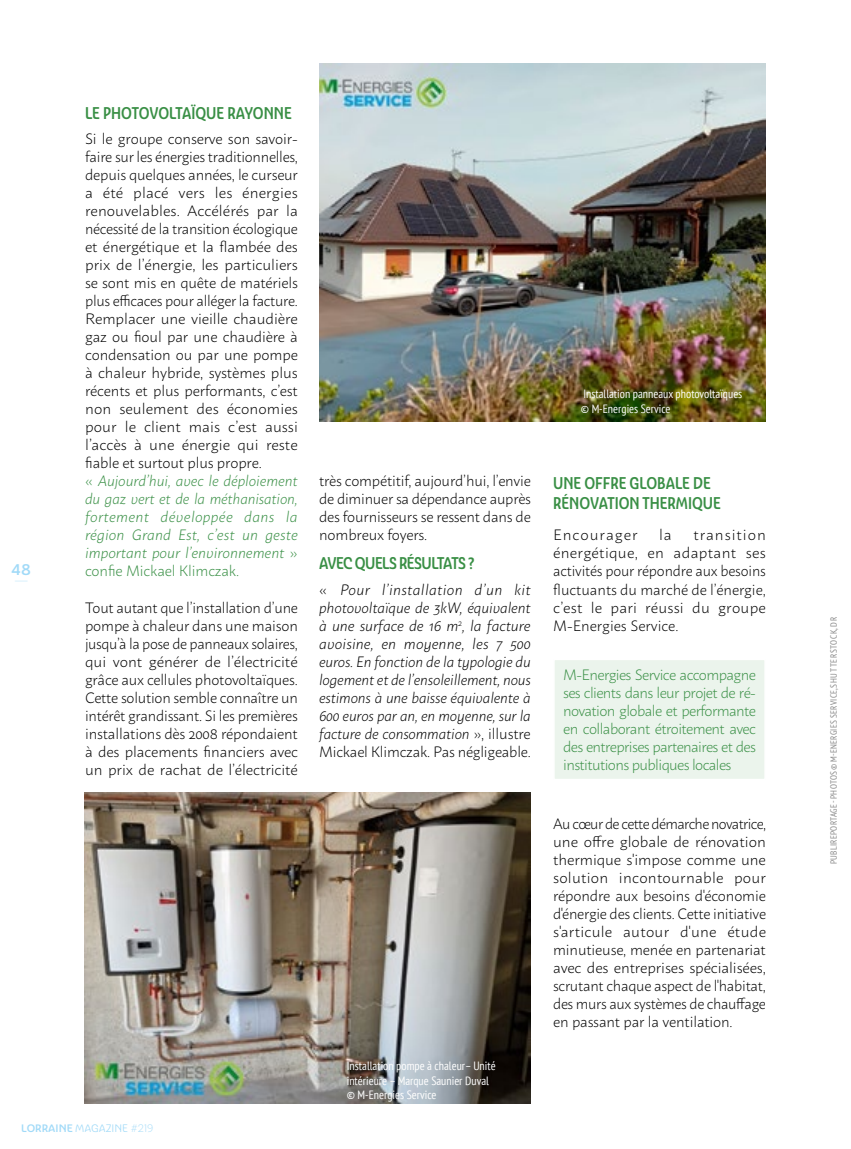
<style>
.page{position:relative;width:851px;height:1149px;background:#fff}
.page>*{position:absolute;margin:0;border:0;box-sizing:border-box;transform-origin:0 0}
.t1{font:16.5px/19.8px "Ashemore Con Med";color:#398f45}
.t2{font:16.5px "Ashemore Con Med";letter-spacing:-.03em;color:#398f45}
.t3{font:300 15px/18px "Macho";letter-spacing:-.01em;color:#000;text-align:justify}
.t4{font:italic 300 15px/18px "Macho";letter-spacing:-.01em;color:#000;text-align:justify}
.t5{font:300 15px/18px "Macho";letter-spacing:-.04em;color:#398f45;text-align:justify}
.t6{font:300 15px "Macho";letter-spacing:.06em;color:#000}
.t7{font:15px "Ashemore Nor Med";color:#a1daf8}
.t8{font:condensed 12px/14.4px "PT Sans";color:#fff}
.t9{font:10.5px "Ashemore Nor Med";color:#a1daf8}
.t10{font:condensed 9px "PT Sans";letter-spacing:.04em;color:#878787}
.s1{color:#398f45}
.s2{font-style:italic;color:#398f45}
.s3{font-style:normal}
.s4{font-family:"Ashemore Nor Reg"}
.s5{font-family:"Ashemore Nor Lig"}
</style>
<div class="page">
<div style="left:555px;top:660px;width:209px;height:119px;background:#ebf4ec"></div>
<img style="left:319px;top:64px;width:446px;height:357px">
<img style="left:84px;top:792px;width:446px;height:310px">
<p class="t7" style="left:12px;top:560px;width:21px">48</p>
<p class="t1" style="left:85px;top:103px;width:208px">LE PHOTOVOLTAÏQUE RAYONNE</p>
<p class="t3" style="left:85px;top:128px;width:214px;text-align:left">Si le groupe conserve son savoir&shy;faire sur les énergies traditionnelles, depuis quelques années, le curseur a été placé vers les énergies renouvelables. Accélérés par la nécessité de la transition écologique et énergétique et la flambée des prix de l’énergie, les particuliers se sont mis en quête de matériels plus efficaces pour alléger la facture.<br>Remplacer une vieille chaudière gaz ou fioul par une chaudière à condensation ou par une pompe à chaleur hybride, systèmes plus récents et plus performants, c’est non seulement des économies pour le client mais c’est aussi l’accès à une énergie qui reste fiable et surtout plus propre.<br><span class="s1">«</span> <span class="s2">Aujourd’hui, avec le déploiement du gaz vert et de la méthanisation, fortement développée dans la région Grand Est, c’est un geste important pour l’environnement</span> <span class="s1">» confie Mickael Klimczak.</span></p>
<p class="t3" style="left:85px;top:596px;width:214px">Tout autant que l’installation d’une pompe à chaleur dans une maison jusqu’à la pose de panneaux solaires, qui vont générer de l’électricité grâce aux cellules photovoltaïques.<br>Cette solution semble connaître un intérêt grandissant. Si les premières installations dès 2008 répondaient à des placements financiers avec un prix de rachat de l’électricité</p>
<p class="t3" style="left:319px;top:470px;width:213px">très compétitif, aujourd’hui, l’envie de diminuer sa dépendance auprès des fournisseurs se ressent dans de nombreux foyers.</p>
<p class="t2" style="left:319px;top:552px;width:157px">AVEC QUELS RÉSULTATS ?</p>
<p class="t4" style="left:319px;top:579px;width:213px"><span class="s3">«</span> Pour l’installation d’un kit photovoltaïque de 3kW, équivalent à une surface de 16 m<sup>2</sup>, la facture avoisine, en moyenne, les 7 500 euros. En fonction de la typologie du logement et de l’ensoleillement, nous estimons à une baisse équivalente à 600 euros par an, en moyenne, sur la facture de consommation <span class="s3">», illustre Mickael Klimczak. Pas négligeable.</span></p>
<p class="t9" style="left:21px;top:1120px;width:134px">LORRAINE <span class="s4">MAGAZINE</span> <span class="s5">#219</span></p>
<p class="t8" style="left:347px;top:1058px;width:150px">Installation pompe à chaleur– Unité intérieure – Marque Saunier Duval © M-Energies Service</p>
<p class="t8" style="left:580px;top:386px;width:163px">Installation panneaux photovoltaïques © M-Energies Service</p>
<p class="t1" style="left:553px;top:473px;width:169px">UNE OFFRE GLOBALE DE<br>RÉNOVATION THERMIQUE</p>
<p class="t6" style="left:553px;top:522px;width:86px">Encourager</p>
<p class="t3" style="left:659px;top:524px;width:14px">la</p>
<p class="t3" style="left:553px;top:524px;width:214px;text-indent:140px">transition énergétique, en adaptant ses activités pour répondre aux besoins fluctuants du marché de l’énergie, c’est le pari réussi du groupe M-Energies Service.</p>
<p class="t5" style="left:563px;top:664px;width:194px">M-Energies Service accompagne ses clients dans leur projet de ré&shy;novation globale et performante en collaborant étroitement avec des entreprises partenaires et des institutions publiques locales</p>
<p class="t3" style="left:553px;top:812px;width:214px">Au cœur de cette démarche novatrice, une offre globale de rénovation thermique s'impose comme une solution incontournable pour répondre aux besoins d'économie d'énergie des clients. Cette initiative s'articule autour d'une étude minutieuse, menée en partenariat avec des entreprises spécialisées, scrutant chaque aspect de l'habitat, des murs aux systèmes de chauffage en passant par la ventilation.</p>
<p class="t10" style="left:827px;top:864px;width:249px;rotate:-90deg">PUBLIREPORTAGE - PHOTOS © M-ENERGIES SERVICE, SHUTTERSTOCK, DR</p>
</div>
